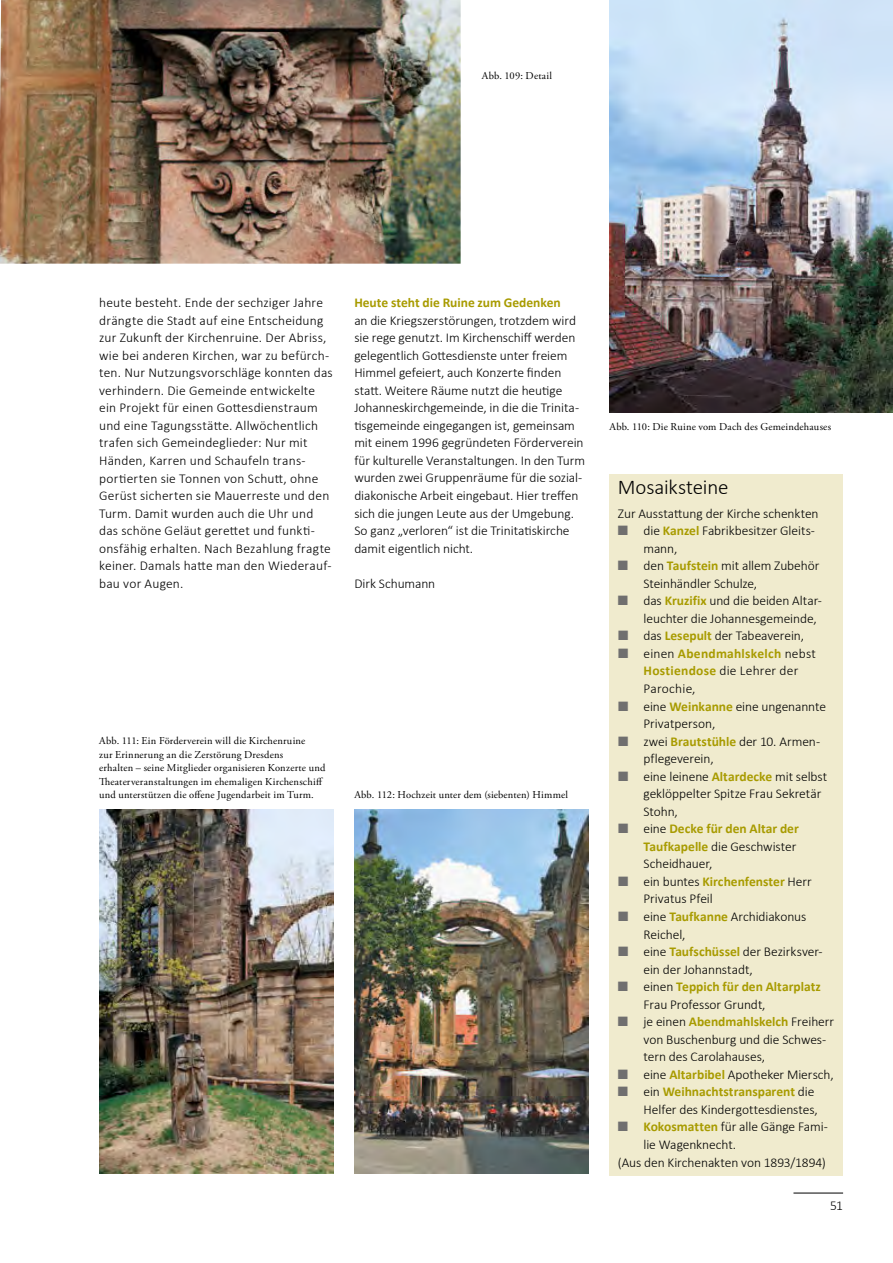
<style>
.page{position:relative;width:893px;height:1263px;background:#fff}
.page>*{position:absolute;margin:0;border:0;box-sizing:border-box;transform-origin:0 0}
.t1{font:300 21px "Calibri";letter-spacing:-.01em;color:#000}
.t2{font:300 13.5px/17.5px "Calibri";color:#000}
.t3{font:700 13.5px "Calibri";color:#a89b00}
.t4{font:10.5px/13.5px "Adobe Garamond Pro";letter-spacing:.02em;color:#000}
.s1{color:#706f6f}
.s2{font-weight:700;color:#a89b00}
</style>
<div class="page">
<hr style="left:793px;top:1193px;width:50px;height:1px;background:#000">
<div style="left:609px;top:474px;width:234px;height:701px;background:#f0ebce"></div>
<img style="left:0;top:0;width:461px;height:264px">
<img style="left:354px;top:809px;width:234px;height:364px">
<img style="left:99px;top:809px;width:234px;height:365px">
<img style="left:609px;top:0;width:284px;height:412px">
<p class="t4" style="left:482px;top:69px;width:72px">Abb. 109: Detail</p>
<p class="t2" style="left:99px;top:294px;width:235px">heute besteht. Ende der sechziger Jahre drängte die Stadt auf eine Entscheidung zur Zukunft der Kirchenruine. Der Abriss, wie bei anderen Kirchen, war zu befürch&shy;ten. Nur Nutzungsvorschläge konnten das verhindern. Die Gemeinde entwickelte ein Projekt für einen Gottesdienstraum und eine Tagungsstätte. Allwöchentlich trafen sich Gemeindeglieder: Nur mit Händen, Karren und Schaufeln trans&shy;portierten sie Tonnen von Schutt, ohne Gerüst sicherten sie Mauerreste und den Turm. Damit wurden auch die Uhr und das schöne Geläut gerettet und funkti&shy;onsfähig erhalten. Nach Bezahlung fragte keiner. Damals hatte man den Wiederauf&shy;bau vor Augen.</p>
<p class="t3" style="left:354px;top:293px;width:208px">Heute steht die Ruine zum Gedenken</p>
<p class="t2" style="left:354px;top:311px;width:232px">an die Kriegszerstörungen, trotzdem wird sie rege genutzt. Im Kirchenschiff werden gelegentlich Gottesdienste unter freiem Himmel gefeiert, auch Konzerte finden statt. Weitere Räume nutzt die heutige Johanneskirchgemeinde, in die die Trinita&shy;tisgemeinde eingegangen ist, gemeinsam mit einem 1996 gegründeten Förderverein für kulturelle Veranstaltungen. In den Turm wurden zwei Gruppenräume für die sozial&shy;diakonische Arbeit eingebaut. Hier treffen sich die jungen Leute aus der Umgebung.<br>So ganz „verloren“ ist die Trinitatiskirche damit eigentlich nicht.</p>
<p class="t2" style="left:354px;top:574px;width:82px">Dirk Schumann</p>
<p class="t4" style="left:99px;top:734px;width:228px">Abb. 111: Ein Förderverein will die Kirchenruine<br>zur Erinnerung an die Zerstörung Dresdens<br>erhalten – seine Mitglieder organisieren Konzerte und Theaterveranstaltungen im ehemaligen Kirchenschiff und unterstützen die offene Jugendarbeit im Turm.</p>
<p class="t4" style="left:354px;top:789px;width:215px">Abb. 112: Hochzeit unter dem (siebenten) Himmel</p>
<p class="t4" style="left:609px;top:420px;width:223px">Abb. 110: Die Ruine vom Dach des Gemeindehauses</p>
<h1 class="t1" style="left:618px;top:474px;width:112px">Mosaiksteine</h1>
<p class="t2" style="left:618px;top:504px;width:202px">Zur Ausstattung der Kirche schenkten</p>
<p class="t2" style="left:643px;top:522px;width:173px;text-indent:-26px"><span class="s1">■</span> die <span class="s2">Kanzel</span> Fabrikbesitzer Gleits&shy;mann,</p>
<p class="t2" style="left:643px;top:557px;width:178px;text-indent:-26px"><span class="s1">■</span> den <span class="s2">Taufstein</span> mit allem Zubehör<br>Steinhändler Schulze,</p>
<p class="t2" style="left:643px;top:592px;width:180px;text-indent:-26px"><span class="s1">■</span> das <span class="s2">Kruzifix</span> und die beiden Altar&shy;leuchter die Johannesgemeinde,</p>
<p class="t2" style="left:618px;top:627px;width:188px"><span class="s1">■</span> das <span class="s2">Lesepult</span> der Tabeaverein,</p>
<p class="t2" style="left:643px;top:644px;width:174px;text-indent:-26px"><span class="s1">■</span> einen <span class="s2">Abendmahlskelch</span> nebst<br><span class="s2">Hostiendose</span> die Lehrer der<br>Parochie,</p>
<p class="t2" style="left:643px;top:697px;width:184px;text-indent:-26px"><span class="s1">■</span> eine <span class="s2">Weinkanne</span> eine ungenannte<br>Privatperson,</p>
<p class="t2" style="left:643px;top:732px;width:178px;text-indent:-26px"><span class="s1">■</span> zwei <span class="s2">Brautstühle</span> der 10. Armen&shy;pflegeverein,</p>
<p class="t2" style="left:643px;top:767px;width:185px;text-indent:-26px"><span class="s1">■</span> eine leinene <span class="s2">Altardecke</span> mit selbst geklöppelter Spitze Frau Sekretär<br>Stohn,</p>
<p class="t2" style="left:643px;top:820px;width:157px;text-indent:-26px"><span class="s1">■</span> eine <span class="s2">Decke für den Altar der<br>Taufkapelle</span> die Geschwister<br>Scheidhauer,</p>
<p class="t2" style="left:643px;top:872px;width:170px;text-indent:-26px"><span class="s1">■</span> ein buntes <span class="s2">Kirchenfenster</span> Herr<br>Privatus Pfeil</p>
<p class="t2" style="left:643px;top:908px;width:164px;text-indent:-26px"><span class="s1">■</span> eine <span class="s2">Taufkanne</span> Archidiakonus<br>Reichel,</p>
<p class="t2" style="left:643px;top:943px;width:181px;text-indent:-26px"><span class="s1">■</span> eine <span class="s2">Taufschüssel</span> der Bezirksver&shy;ein der Johannstadt,</p>
<p class="t2" style="left:643px;top:978px;width:179px;text-indent:-26px"><span class="s1">■</span> einen <span class="s2">Teppich für den Altarplatz<br></span>Frau Professor Grundt,</p>
<p class="t2" style="left:643px;top:1013px;width:192px;text-indent:-26px"><span class="s1">■</span> je einen <span class="s2">Abendmahlskelch</span> Freiherr von Buschenburg und die Schwes&shy;tern des Carolahauses,</p>
<p class="t2" style="left:618px;top:1065px;width:217px"><span class="s1">■</span> eine <span class="s2">Altarbibel</span> Apotheker Miersch,</p>
<p class="t2" style="left:618px;top:1083px;width:201px;text-align:right"><span class="s1">■</span> ein <span class="s2">Weihnachtstransparent</span> die<br>Helfer des Kindergottesdienstes,</p>
<p class="t2" style="left:618px;top:1118px;width:211px"><span class="s1">■</span> <span class="s2">Kokosmatten</span> für alle Gänge Fami-</p>
<p class="t2" style="left:643px;top:1136px;width:94px">lie Wagenknecht.</p>
<p class="t2" style="left:618px;top:1153px;width:210px">(Aus den Kirchenakten von 1893/1894)</p>
<p class="t2" style="left:830px;top:1197px;width:15px">51</p>
</div>
